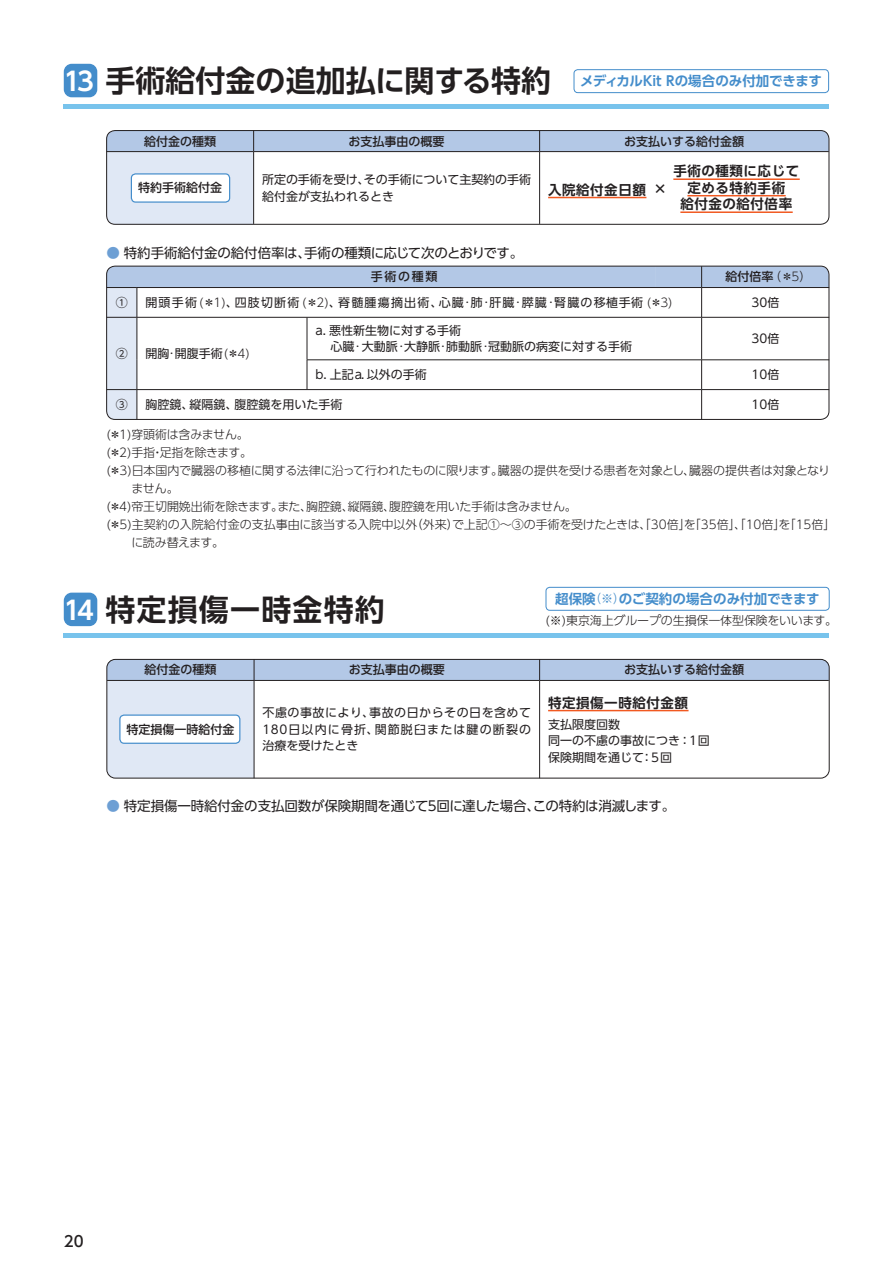
<style>
.page{position:relative;width:893px;height:1263px;background:#fff}
.page>*{position:absolute;margin:0;border:0;box-sizing:border-box;transform-origin:0 0}
.t1{font:700 30px "UD Shin Go Pro De";color:#231f20}
.t2{font:700 30px "UD Shin Go Pro De";letter-spacing:.04em;color:#231f20}
.t3{font:700 25.5px "UD Shin Go Pro De";color:#fff}
.t4{font:500 15px "UD Shin Go Pro";color:#231f20}
.t5{font:13.5px "UD Shin Go Pro";letter-spacing:-.01em;color:#231f20}
.t6{font:700 13.5px/16.5px "UD Shin Go Pro De";letter-spacing:.04em;color:#231f20;text-align:center}
.t7{font:700 13.5px "UD Shin Go Pro De";color:#448dcb}
.t8{font:300 12px "UD Shin Go Pro";letter-spacing:-.01em;color:#231f20}
.t9{font:12px/16.5px "UD Shin Go Pro";color:#231f20}
.t10{font:500 12px "UD Shin Go Pro";color:#231f20}
.t11{font:12px "UD Shin Go Pro";letter-spacing:.1em;color:#231f20}
.t12{font:300 12px "UD Shin Go Pro";letter-spacing:-.04em;color:#231f20}
.s1{color:#6d9fd4}
.s2{font-weight:300}
.s3{font-family:"UD Shin Go Pro";font-weight:300;font-size:12px}
</style>
<div class="page">
<svg style="left:106px;top:266px;width:723px;height:154px"></svg>
<hr style="left:107px;top:317px;width:30px;height:1px;background:#231f20">
<hr style="left:107px;top:389px;width:30px;height:1px;background:#231f20">
<div style="left:64px;top:593px;width:33px;height:33px;background:#448dcb;border-radius:8px"></div>
<div style="left:64px;top:64px;width:33px;height:33px;background:#448dcb;border-radius:8px"></div>
<div style="left:64px;top:633px;width:765px;height:5px;background:#78c3ec"></div>
<div style="left:64px;top:104px;width:765px;height:5px;background:#78c3ec"></div>
<div style="left:574px;top:69px;width:255px;height:24px;border:1px solid #448dcb;border-radius:4px"></div>
<svg style="left:107px;top:659px;width:722px;height:119px"></svg>
<hr style="left:107px;top:680px;width:147px;height:1px;background:#231f20">
<hr style="left:254px;top:680px;width:286px;height:1px;background:#231f20">
<hr style="left:254px;top:681px;width:1px;height:97px;background:#231f20">
<hr style="left:540px;top:680px;width:289px;height:1px;background:#231f20">
<hr style="left:539px;top:681px;width:1px;height:97px;background:#231f20">
<hr style="left:548px;top:710px;width:140px;height:1px;background:#f15921">
<svg style="left:106px;top:130px;width:723px;height:95px"></svg>
<hr style="left:107px;top:151px;width:147px;height:1px;background:#231f20">
<hr style="left:254px;top:151px;width:286px;height:1px;background:#231f20">
<hr style="left:253px;top:152px;width:1px;height:72px;background:#231f20">
<hr style="left:540px;top:151px;width:289px;height:1px;background:#231f20">
<hr style="left:539px;top:152px;width:1px;height:72px;background:#231f20">
<hr style="left:548px;top:197px;width:98px;height:1px;background:#f15921">
<hr style="left:673px;top:178px;width:127px;height:2px;background:#f15921">
<hr style="left:687px;top:195px;width:99px;height:1px;background:#f15921">
<hr style="left:680px;top:211px;width:113px;height:2px;background:#f15921">
<div style="left:546px;top:587px;width:284px;height:24px;border:1px solid #448dcb;border-radius:4px"></div>
<div style="left:107px;top:659px;width:722px;height:119px;border:1px solid #231f20;border-radius:9px"></div>
<div style="left:106px;top:130px;width:723px;height:95px;border:1px solid #231f20;border-radius:9px"></div>
<div style="left:106px;top:266px;width:723px;height:154px;border:1px solid #231f20;border-radius:9px"></div>
<h1 class="t1" style="left:105px;top:56px;width:447px">手術給付金の追加払に関する特約</h1>
<h2 class="t3" style="left:64px;top:61px;width:32px">13</h2>
<p class="t7" style="left:580px;top:70px;width:243px">メディカルKit Rの場合のみ付加できます</p>
<p class="t10" style="left:144px;top:131px;width:73px">給付金の種類</p>
<p class="t10" style="left:349px;top:131px;width:97px">お支払事由の概要</p>
<p class="t10" style="left:624px;top:131px;width:121px">お支払いする給付金額</p>
<p class="t10" style="left:138px;top:178px;width:85px">特約手術給付金</p>
<p class="t9" style="left:262px;top:171px;width:270px">所定の手術を受け、その手術について主契約の手術給付金が支払われるとき</p>
<p class="t6" style="left:548px;top:181px;width:99px">入院給付金日額</p>
<p class="t6" style="left:673px;top:162px;width:127px">手術の種類に応じて定める特約手術<br>給付金の給付倍率</p>
<p class="t6" style="left:654px;top:181px;width:15px">×</p>
<p class="t5" style="left:106px;top:242px;width:418px"><span class="s1">●</span> 特約手術給付金の給付倍率は、手術の種類に応じて次のとおりです。</p>
<p class="t10" style="left:371px;top:267px;width:68px">手術の種類</p>
<p class="t10" style="left:725px;top:267px;width:88px">給付倍率<span class="s2">（＊5）</span></p>
<p class="t9" style="left:116px;top:294px;width:13px">①</p>
<p class="t11" style="left:145px;top:293px;width:529px">開頭手術<span class="s2">(＊1)</span>、四肢切断術 <span class="s2">(＊2)</span>、脊髄腫瘍摘出術、心臓·肺·肝臓·膵臓·腎臓の移植手術 <span class="s2">(＊3)</span></p>
<p class="t9" style="left:751px;top:294px;width:29px">30倍</p>
<p class="t9" style="left:116px;top:345px;width:13px">②</p>
<p class="t9" style="left:145px;top:345px;width:106px">開胸·開腹手術<span class="s2">(＊4)</span></p>
<p class="t9" style="left:330px;top:322px;width:303px;text-indent:-15px">a. 悪性新生物に対する手術<br>心臓· 大動脈 ·大静脈·肺動脈·冠動脈の病変に対する手術</p>
<p class="t9" style="left:751px;top:330px;width:29px">30倍</p>
<p class="t9" style="left:315px;top:366px;width:113px">b. 上記a. 以外の手術</p>
<p class="t9" style="left:751px;top:366px;width:29px">10倍</p>
<p class="t9" style="left:116px;top:396px;width:13px">③</p>
<p class="t9" style="left:145px;top:396px;width:199px">胸腔鏡、縦隔鏡、腹腔鏡を用いた手術</p>
<p class="t9" style="left:751px;top:396px;width:29px">10倍</p>
<p class="t8" style="left:106px;top:424px;width:144px">(＊1)穿頭術は含みません。</p>
<p class="t12" style="left:106px;top:442px;width:147px">(＊2)手指・足指を除きます。</p>
<p class="t8" style="left:106px;top:460px;width:725px">(＊3)日本国内で臓器の移植に関する法律に沿って行われたものに限ります。臓器の提供を受ける患者を対象とし、臓器の提供者は対象となり</p>
<p class="t8" style="left:131px;top:478px;width:49px">ません。</p>
<p class="t8" style="left:106px;top:496px;width:472px">(＊4)帝王切開娩出術を除きます。また、胸腔鏡、縦隔鏡、腹腔鏡を用いた手術は含みません。</p>
<p class="t8" style="left:106px;top:514px;width:731px">(＊5)主契約の入院給付金の支払事由に該当する入院中以外（外来）で上記①〜③の手術を受けたときは、「30倍」を「35倍」、「10倍」を「15倍」</p>
<p class="t12" style="left:131px;top:532px;width:94px">に読み替えます。</p>
<h2 class="t3" style="left:64px;top:590px;width:32px">14</h2>
<h1 class="t2" style="left:105px;top:585px;width:281px">特定損傷一時金特約</h1>
<p class="t7" style="left:555px;top:588px;width:266px">超保険<span class="s3">（※）</span>のご契約の場合のみ付加できます</p>
<p class="t8" style="left:546px;top:611px;width:293px">(※)東京海上グループの生損保一体型保険をいいます。</p>
<p class="t10" style="left:145px;top:660px;width:73px">給付金の種類</p>
<p class="t10" style="left:349px;top:660px;width:97px">お支払事由の概要</p>
<p class="t10" style="left:624px;top:660px;width:121px">お支払いする給付金額</p>
<p class="t10" style="left:127px;top:720px;width:109px">特定損傷一時給付金</p>
<p class="t9" style="left:263px;top:704px;width:270px;text-align:justify">不慮の事故により、事故の日からその日を含めて180日以内に骨折、関節脱臼または腱の断裂の治療を受けたとき</p>
<p class="t6" style="left:548px;top:694px;width:141px">特定損傷一時給付金額</p>
<p class="t9" style="left:548px;top:715px;width:163px">支払限度回数<br>同一の不慮の事故につき：１回保険期間を通じて：５回</p>
<p class="t5" style="left:106px;top:795px;width:570px"><span class="s1">●</span> 特定損傷一時給付金の支払回数が保険期間を通じて５回に達した場合、この特約は消滅します。</p>
<p class="t4" style="left:64px;top:1229px;width:21px">20</p>
</div>
